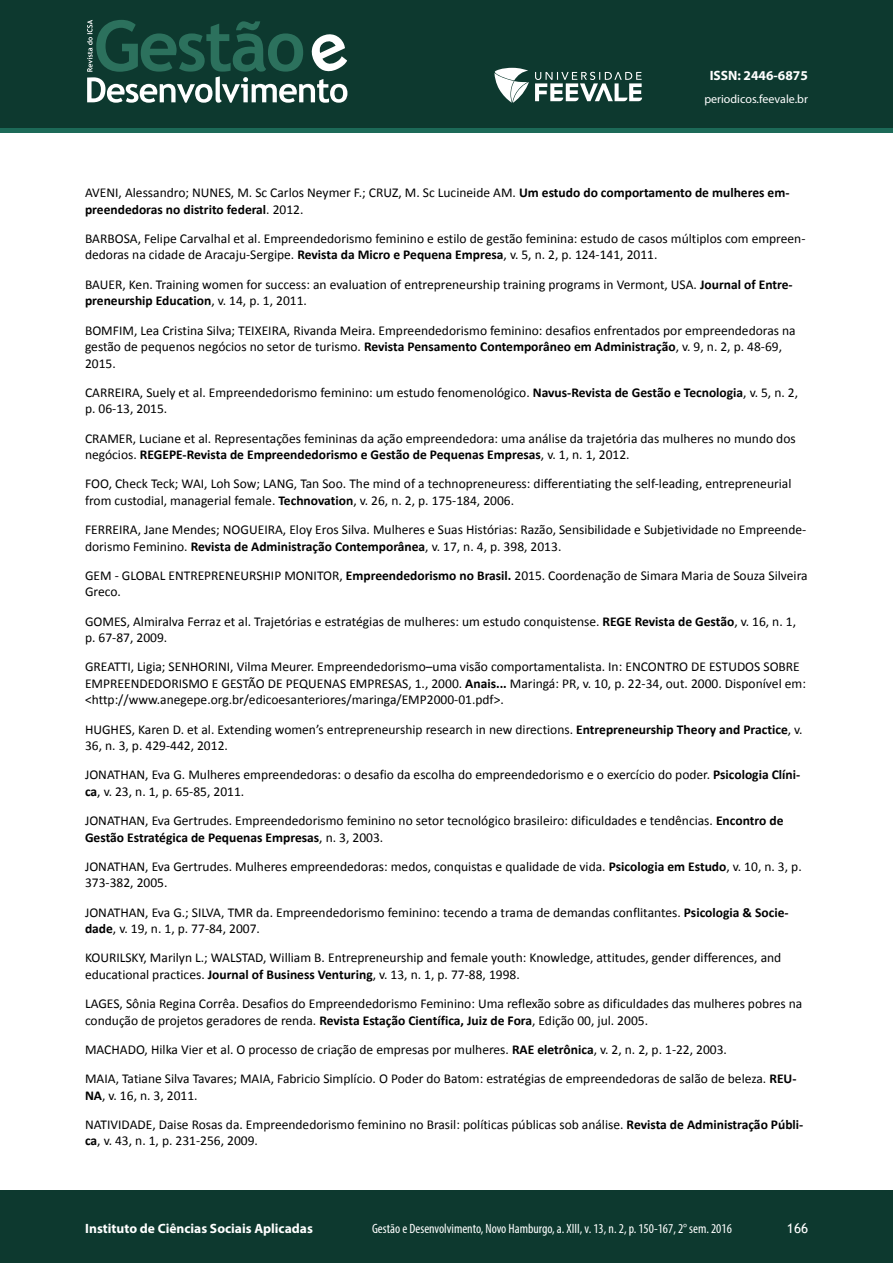
<style>
.page{position:relative;width:893px;height:1263px;background:#fff}
.page>*{position:absolute;margin:0;border:0;box-sizing:border-box;transform-origin:0 0}
.t1{font:13.5px/16.5px "Calibri";color:#000}
.t2{font:condensed 13.5px "Myriad Pro";color:#fff}
.t3{font:700 13.5px "Myriad Pro";color:#fff}
.t4{font:13.5px "Trebuchet MS";color:#fff}
.t5{font:12px "Myriad Pro";color:#fff}
.s1{font-weight:700}
</style>
<div class="page">
<div style="left:0;top:0;width:893px;height:129px;background:#0d392f"></div>
<svg style="left:87px;top:20px;width:260px;height:83px"></svg>
<div style="left:0;top:1193px;width:893px;height:70px;background:#0d392f"></div>
<div style="left:0;top:1190px;width:893px;height:5px;background:#0d392f"></div>
<hr style="left:0;top:129px;width:893px;height:4px;background:#1c6a58">
<svg style="left:494px;top:68px;width:35px;height:35px"></svg>
<svg style="left:535px;top:72px;width:107px;height:29px"></svg>
<p class="t3" style="left:710px;top:67px;width:100px">ISSN: 2446-6875</p>
<p class="t5" style="left:704px;top:91px;width:105px">periodicos.feevale.br</p>
<p class="t1" style="left:85px;top:185px;width:706px">AVENI, Alessandro; NUNES, M. Sc Carlos Neymer F.; CRUZ, M. Sc Lucineide AM. <span class="s1">Um estudo do comportamento de mulheres em&shy;preendedoras no distrito federal</span>. 2012.</p>
<p class="t1" style="left:85px;top:230px;width:722px">BARBOSA, Felipe Carvalhal et al. Empreendedorismo feminino e estilo de gestão feminina: estudo de casos múltiplos com empreen&shy;dedoras na cidade de Aracaju-Sergipe. <span class="s1">Revista da Micro e Pequena Empresa</span>, v. 5, n. 2, p. 124-141, 2011.</p>
<p class="t1" style="left:85px;top:276px;width:709px">BAUER, Ken. Training women for success: an evaluation of entrepreneurship training programs in Vermont, USA. <span class="s1">Journal of Entre&shy;preneurship Education</span>, v. 14, p. 1, 2011.</p>
<p class="t1" style="left:85px;top:322px;width:712px">BOMFIM, Lea Cristina Silva; TEIXEIRA, Rivanda Meira. Empreendedorismo feminino: desafios enfrentados por empreendedoras na gestão de pequenos negócios no setor de turismo. <span class="s1">Revista Pensamento Contemporâneo em Administração</span>, v. 9, n. 2, p. 48-69,<br>2015.</p>
<p class="t1" style="left:85px;top:384px;width:715px">CARREIRA, Suely et al. Empreendedorismo feminino: um estudo fenomenológico. <span class="s1">Navus-Revista de Gestão e Tecnologia</span>, v. 5, n. 2, p. 06-13, 2015.</p>
<p class="t1" style="left:85px;top:430px;width:712px">CRAMER, Luciane et al. Representações femininas da ação empreendedora: uma análise da trajetória das mulheres no mundo dos negócios. <span class="s1">REGEPE-Revista de Empreendedorismo e Gestão de Pequenas Empresas</span>, v. 1, n. 1, 2012.</p>
<p class="t1" style="left:85px;top:476px;width:708px">FOO, Check Teck; WAI, Loh Sow; LANG, Tan Soo. The mind of a technopreneuress: differentiating the self-leading, entrepreneurial from custodial, managerial female. <span class="s1">Technovation</span>, v. 26, n. 2, p. 175-184, 2006.</p>
<p class="t1" style="left:85px;top:521px;width:723px">FERREIRA, Jane Mendes; NOGUEIRA, Eloy Eros Silva. Mulheres e Suas Histórias: Razão, Sensibilidade e Subjetividade no Empreende&shy;dorismo Feminino. <span class="s1">Revista de Administração Contemporânea</span>, v. 17, n. 4, p. 398, 2013.</p>
<p class="t1" style="left:85px;top:567px;width:724px">GEM - GLOBAL ENTREPRENEURSHIP MONITOR, <span class="s1">Empreendedorismo no Brasil.</span> 2015. Coordenação de Simara Maria de Souza Silveira<br>Greco.</p>
<p class="t1" style="left:85px;top:613px;width:712px">GOMES, Almiralva Ferraz et al. Trajetórias e estratégias de mulheres: um estudo conquistense. <span class="s1">REGE Revista de Gestão</span>, v. 16, n. 1, p. 67-87, 2009.</p>
<p class="t1" style="left:85px;top:659px;width:722px">GREATTI, Ligia; SENHORINI, Vilma Meurer. Empreendedorismo–uma visão comportamentalista. In: ENCONTRO DE ESTUDOS SOBRE<br>EMPREENDEDORISMO E GESTÃO DE PEQUENAS EMPRESAS, 1., 2000. <span class="s1">Anais...</span> Maringá: PR, v. 10, p. 22-34, out. 2000. Disponível em: &lt;http://www.anegepe.org.br/edicoesanteriores/maringa/EMP2000-01.pdf&gt;.</p>
<p class="t1" style="left:85px;top:721px;width:719px">HUGHES, Karen D. et al. Extending women’s entrepreneurship research in new directions. <span class="s1">Entrepreneurship Theory and Practice</span>, v.<br>36, n. 3, p. 429-442, 2012.</p>
<p class="t1" style="left:85px;top:767px;width:717px">JONATHAN, Eva G. Mulheres empreendedoras: o desafio da escolha do empreendedorismo e o exercício do poder. <span class="s1">Psicologia Clíni&shy;ca</span>, v. 23, n. 1, p. 65-85, 2011.</p>
<p class="t1" style="left:85px;top:812px;width:700px">JONATHAN, Eva Gertrudes. Empreendedorismo feminino no setor tecnológico brasileiro: dificuldades e tendências. <span class="s1">Encontro de<br>Gestão Estratégica de Pequenas Empresas</span>, n. 3, 2003.</p>
<p class="t1" style="left:85px;top:858px;width:718px">JONATHAN, Eva Gertrudes. Mulheres empreendedoras: medos, conquistas e qualidade de vida. <span class="s1">Psicologia em Estudo</span>, v. 10, n. 3, p.<br>373-382, 2005.</p>
<p class="t1" style="left:85px;top:904px;width:705px">JONATHAN, Eva G.; SILVA, TMR da. Empreendedorismo feminino: tecendo a trama de demandas conflitantes. <span class="s1">Psicologia &amp; Socie&shy;dade</span>, v. 19, n. 1, p. 77-84, 2007.</p>
<p class="t1" style="left:85px;top:950px;width:698px">KOURILSKY, Marilyn L.; WALSTAD, William B. Entrepreneurship and female youth: Knowledge, attitudes, gender differences, and educational practices. <span class="s1">Journal of Business Venturing</span>, v. 13, n. 1, p. 77-88, 1998.</p>
<p class="t1" style="left:85px;top:995px;width:719px">LAGES, Sônia Regina Corrêa. Desafios do Empreendedorismo Feminino: Uma reflexão sobre as dificuldades das mulheres pobres na condução de projetos geradores de renda. <span class="s1">Revista Estação Científica, Juiz de Fora</span>, Edição 00, jul. 2005.</p>
<p class="t1" style="left:85px;top:1035px;width:713px;line-height:29.2px">MACHADO, Hilka Vier et al. O processo de criação de empresas por mulheres. <span class="s1">RAE eletrônica</span>, v. 2, n. 2, p. 1-22, 2003.<br>MAIA, Tatiane Silva Tavares; MAIA, Fabricio Simplício. O Poder do Batom: estratégias de empreendedoras de salão de beleza. <span class="s1">REU-</span></p>
<p class="t1" style="left:85px;top:1080px;width:720px;line-height:29.2px"><span class="s1">NA</span>, v. 16, n. 3, 2011.<br>NATIVIDADE, Daise Rosas da. Empreendedorismo feminino no Brasil: políticas públicas sob análise. <span class="s1">Revista de Administração Públi-</span></p>
<p class="t1" style="left:85px;top:1133px;width:174px"><span class="s1">ca</span>, v. 43, n. 1, p. 231-256, 2009.</p>
<p class="t3" style="left:85px;top:1220px;width:229px">Instituto de Ciências Sociais Aplicadas</p>
<p class="t2" style="left:372px;top:1220px;width:361px">Gestão e Desenvolvimento, Novo Hamburgo, a. XIII, v. 13, n. 2, p. 150-167, 2° sem. 2016</p>
<p class="t4" style="left:787px;top:1220px;width:23px">166</p>
</div>
